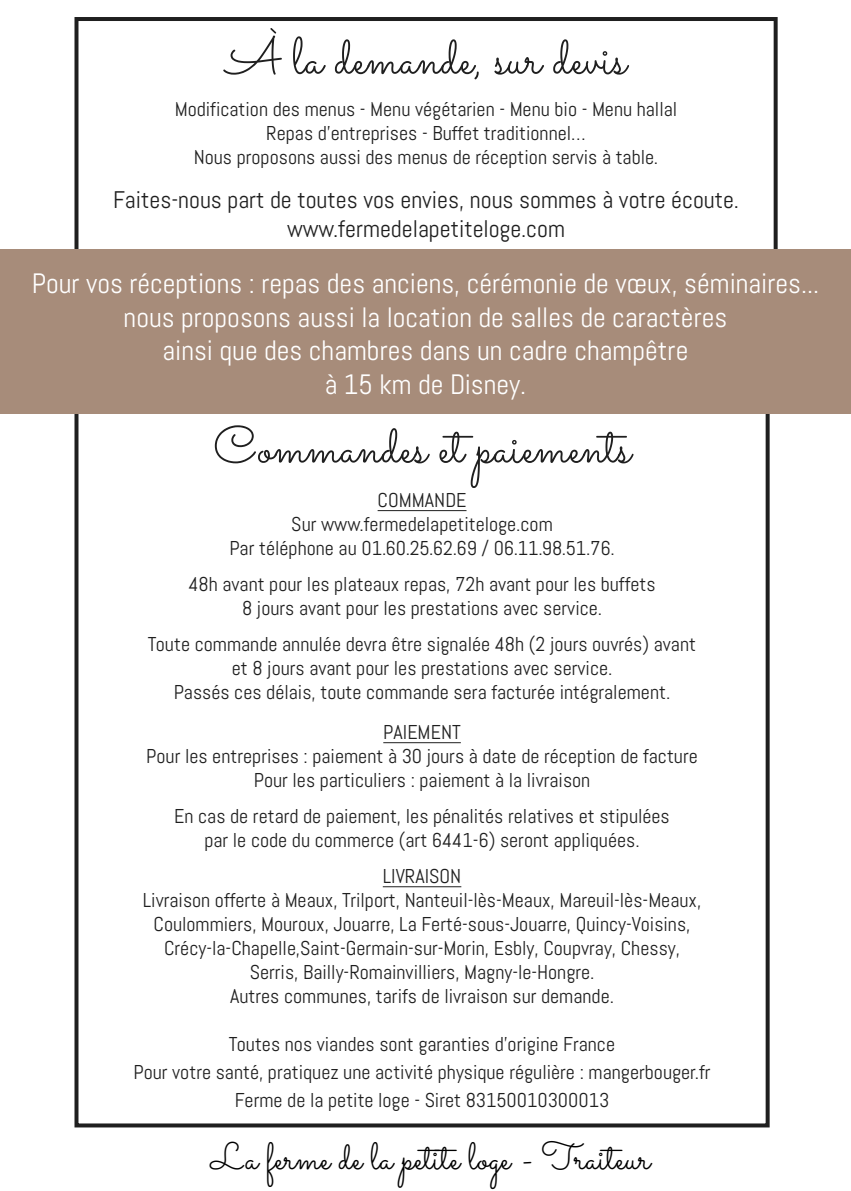
<style>
.page{position:relative;width:851px;height:1191px;background:#fff}
.page>*{position:absolute;margin:0;border:0;box-sizing:border-box;transform-origin:0 0}
.t1{font:52px "Sacramento";color:#000}
.t2{font:38px "Sacramento";color:#000}
.t3{font:28px/33.6px "Abel";color:#fff;text-align:center}
.t4{font:24px/28.8px "Abel";color:#000;text-align:center}
.t5{font:20px/24px "Abel";color:#000;text-align:center}
</style>
<div class="page">
<div style="left:74px;top:17px;width:703px;height:283px;border:4px solid #000"></div>
<hr style="left:377px;top:510px;width:89px;height:1px;background:#000">
<hr style="left:383px;top:742px;width:78px;height:1px;background:#000">
<hr style="left:383px;top:886px;width:78px;height:1px;background:#000">
<div style="left:74px;top:404px;width:695px;height:723px;border:4px solid #000"></div>
<div style="left:0;top:249px;width:850px;height:165px;background:#a78c7a"></div>
<h1 class="t1" style="left:226px;top:25px;width:402px">À la demande, sur devis</h1>
<p class="t5" style="left:175px;top:97px;width:504px">Modification des menus - Menu végétarien - Menu bio - Menu hallal<br>Repas d’entreprises - Buffet traditionnel…<br>Nous proposons aussi des menus de réception servis à table.</p>
<p class="t4" style="left:113px;top:186px;width:627px">Faites-nous part de toutes vos envies, nous sommes à votre écoute. www.fermedelapetiteloge.com</p>
<h3 class="t3" style="left:32px;top:266px;width:788px">Pour vos réceptions : repas des anciens, cérémonie de vœux, séminaires... nous proposons aussi la location de salles de caractères<br>ainsi que des chambres dans un cadre champêtre<br>à 15 km de Disney.</h3>
<h1 class="t1" style="left:213px;top:414px;width:419px">Commandes et paiements</h1>
<p class="t5" style="left:229px;top:488px;width:387px">COMMANDE<br>Sur www.fermedelapetiteloge.com<br>Par téléphone au 01.60.25.62.69 / 06.11.98.51.76.</p>
<p class="t5" style="left:188px;top:572px;width:469px">48h avant pour les plateaux repas, 72h avant pour les buffets<br>8 jours avant pour les prestations avec service.</p>
<p class="t5" style="left:148px;top:632px;width:549px">Toute commande annulée devra être signalée 48h (2 jours ouvrés) avant et 8 jours avant pour les prestations avec service.<br>Passés ces délais, toute commande sera facturée intégralement.</p>
<p class="t5" style="left:146px;top:720px;width:553px">PAIEMENT<br>Pour les entreprises : paiement à 30 jours à date de réception de facture<br>Pour les particuliers : paiement à la livraison</p>
<p class="t5" style="left:174px;top:804px;width:497px">En cas de retard de paiement, les pénalités relatives et stipulées par le code du commerce (art 6441-6) seront appliquées.</p>
<p class="t5" style="left:143px;top:864px;width:560px">LIVRAISON<br>Livraison offerte à Meaux, Trilport, Nanteuil-lès-Meaux, Mareuil-lès-Meaux, Coulommiers, Mouroux, Jouarre, La Ferté-sous-Jouarre, Quincy-Voisins, Crécy-la-Chapelle,Saint-Germain-sur-Morin, Esbly, Coupvray, Chessy, Serris, Bailly-Romainvilliers, Magny-le-Hongre.<br>Autres communes, tarifs de livraison sur demande.</p>
<p class="t5" style="left:133px;top:1030px;width:578px;line-height:28px">Toutes nos viandes sont garanties d’origine France<br>Pour votre santé, pratiquez une activité physique régulière : mangerbouger.fr<br>Ferme de la petite loge - Siret 83150010300013</p>
<h2 class="t2" style="left:211px;top:1133px;width:441px">La ferme de la petite loge - Traiteur</h2>
</div>
